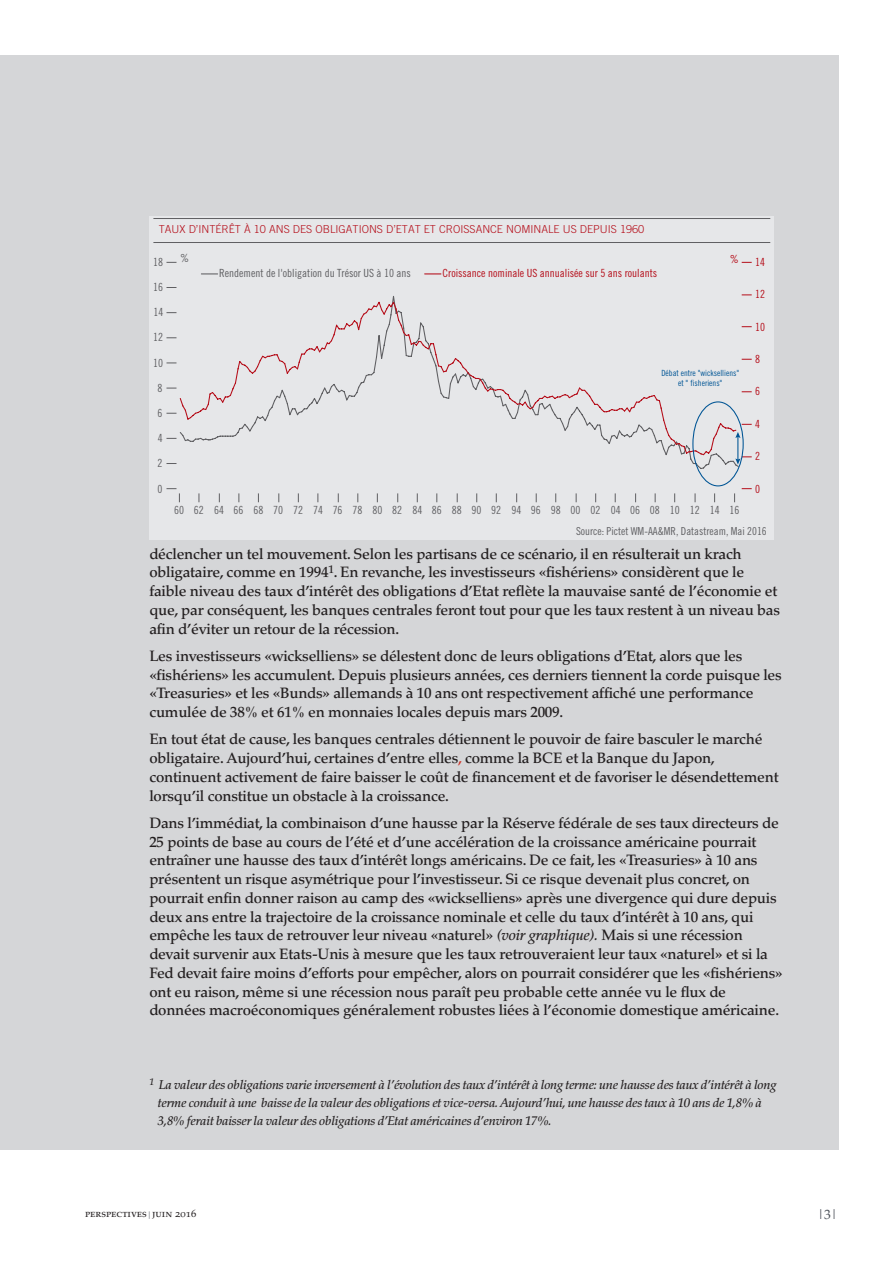
<style>
.page{position:relative;width:893px;height:1263px;background:#fff}
.page>*{position:absolute;margin:0;border:0;box-sizing:border-box;transform-origin:0 0}
.t1{font:500 15px/18.8px "Palatino";letter-spacing:-.015em;color:#231f20}
.t2{font:13.5px "Palatino Linotype";color:#4c5159}
.t3{font:italic 500 12.75px/18px "Palatino";letter-spacing:-.015em;color:#231f20}
.t4{font:11.25px "Trade Gothic Cond Eighteen";color:#5f5f62}
.t5{font:11.25px "Trade Gothic LT Std Cn 18";color:#b50e1a}
.t6{font:11.25px "Trade Gothic Cond Eighteen";color:#b50e1a}
.t7{font:300 10.95px "Trade Gothic";color:#b50e1a}
.t8{font:10.95px "Trade Gothic LT Std Cn 18";color:#5f5f62}
.t9{font:10.5px "Palatino SC";color:#231f20}
.t10{font:8.55px/10.2px "Trade Gothic Cond Eighteen";color:#005595;text-align:center}
.s1{color:#cf3126}
.s2{font-style:italic}
.s3{font-family:"Palatino";font-size:7.5px;color:#4c5159}
</style>
<div class="page">
<div style="left:0;top:56px;width:838px;height:1094px;background:#d5d6d8"></div>
<div style="left:149px;top:216px;width:624px;height:324px;background:#e6e7e9"></div>
<hr style="left:153px;top:242px;width:617px;height:1px;background:#5f5f62">
<hr style="left:153px;top:218px;width:617px;height:1px;background:#5f5f62">
<svg style="left:166px;top:488px;width:14px;height:14px"></svg>
<svg style="left:179px;top:301px;width:558px;height:155px"></svg>
<svg style="left:201px;top:273px;width:17px;height:1px"></svg>
<svg style="left:425px;top:273px;width:16px;height:1px"></svg>
<div style="left:692px;top:401px;width:52px;height:85px;border:1px solid #005595;border-radius:50%"></div>
<svg style="left:735px;top:432px;width:17px;height:32px"></svg>
<p class="t7" style="left:159px;top:225px;width:487px">TAUX D’INTÉRÊT À 10 ANS DES OBLIGATIONS D’ETAT ET CROISSANCE NOMINALE US DEPUIS 1960</p>
<p class="t4" style="left:153px;top:258px;width:11px">18</p>
<p class="t4" style="left:153px;top:283px;width:11px">16</p>
<p class="t4" style="left:153px;top:308px;width:11px">14</p>
<p class="t4" style="left:153px;top:333px;width:11px">12</p>
<p class="t4" style="left:153px;top:358px;width:11px">10</p>
<p class="t4" style="left:157px;top:384px;width:6px">8</p>
<p class="t4" style="left:157px;top:409px;width:6px">6</p>
<p class="t4" style="left:158px;top:434px;width:6px">4</p>
<p class="t4" style="left:157px;top:459px;width:6px">2</p>
<p class="t4" style="left:157px;top:484px;width:6px">0</p>
<p class="t4" style="left:180px;top:254px;width:10px">%</p>
<p class="t6" style="left:730px;top:255px;width:10px">%</p>
<p class="t4" style="left:219px;top:269px;width:193px">Rendement de l'obligation du Trésor US à 10 ans</p>
<p class="t5" style="left:443px;top:269px;width:216px">Croissance nominale US annualisée sur 5 ans roulants</p>
<p class="t10" style="left:661px;top:368px;width:79px">Débat entre "wickselliens" et " fisheriens"</p>
<p class="t4" style="left:174px;top:506px;width:567px">60 62 64 66 68 70 72 74 76 78 80 82 84 86 88 90 92 94 96 98 00 02 04 06 08 10 12 14 16</p>
<p class="t6" style="left:755px;top:258px;width:11px">14</p>
<p class="t6" style="left:755px;top:290px;width:11px">12</p>
<p class="t6" style="left:755px;top:322px;width:11px">10</p>
<p class="t6" style="left:755px;top:355px;width:6px">8</p>
<p class="t6" style="left:755px;top:387px;width:6px">6</p>
<p class="t6" style="left:755px;top:420px;width:6px">4</p>
<p class="t6" style="left:755px;top:452px;width:6px">2</p>
<p class="t6" style="left:755px;top:484px;width:6px">0</p>
<p class="t8" style="left:576px;top:527px;width:192px">Source: Pictet WM-AA&amp;MR, Datastream, Mai 2016</p>
<p class="t1" style="left:149px;top:546px;width:632px">déclencher un tel mouvement. Selon les partisans de ce scénario, il en résulterait un krach obligataire, comme en 1994<sup>1</sup>. En revanche, les investisseurs «fishériens» considèrent que le faible niveau des taux d’intérêt des obligations d’Etat reflète la mauvaise santé de l’économie et que, par conséquent, les banques centrales feront tout pour que les taux restent à un niveau bas afin d’éviter un retour de la récession.</p>
<p class="t1" style="left:149px;top:648px;width:634px">Les investisseurs «wickselliens» se délestent donc de leurs obligations d’Etat, alors que les «fishériens» les accumulent. Depuis plusieurs années, ces derniers tiennent la corde puisque les «Treasuries» et les «Bunds» allemands à 10 ans ont respectivement affiché une performance cumulée de 38% et 61% en monnaies locales depuis mars 2009.</p>
<p class="t1" style="left:149px;top:731px;width:631px">En tout état de cause, les banques centrales détiennent le pouvoir de faire basculer le marché obligataire. Aujourd’hui, certaines d’entre elles<span class="s1">,</span> comme la BCE et la Banque du Japon, continuent activement de faire baisser le coût de financement et de favoriser le désendettement lorsqu’il constitue un obstacle à la croissance.</p>
<p class="t1" style="left:149px;top:815px;width:635px">Dans l’immédiat, la combinaison d’une hausse par la Réserve fédérale de ses taux directeurs de 25 points de base au cours de l’été et d’une accélération de la croissance américaine pourrait entraîner une hausse des taux d’intérêt longs américains. De ce fait, les «Treasuries» à 10 ans présentent un risque asymétrique pour l’investisseur. Si ce risque devenait plus concret, on pourrait enfin donner raison au camp des «wickselliens» après une divergence qui dure depuis deux ans entre la trajectoire de la croissance nominale et celle du taux d’intérêt à 10 ans, qui empêche les taux de retrouver leur niveau «naturel» <span class="s2">(voir graphique).</span> Mais si une récession devait survenir aux Etats-Unis à mesure que les taux retrouveraient leur taux «naturel» et si la Fed devait faire moins d’efforts pour empêcher, alors on pourrait considérer que les «fishériens» ont eu raison, même si une récession nous paraît peu probable cette année vu le flux de données macroéconomiques généralement robustes liées à l’économie domestique américaine.</p>
<p class="t3" style="left:158px;top:1077px;width:620px;text-indent:-9px"><sup>1</sup> La valeur des obligations varie inversement à l’évolution des taux d’intérêt à long terme: une hausse des taux d’intérêt à long terme conduit à une baisse de la valeur des obligations et vice-versa.Aujourd’hui,une hausse des taux à 10 ans de 1,8% à<br>3,8% ferait baisser la valeur des obligations d’Etat américaines d’environ 17%.</p>
<p class="t9" style="left:85px;top:1209px;width:113px">perspectives<span class="s3">|</span>juin 2016</p>
<p class="t2" style="left:817px;top:1206px;width:22px">|3|</p>
</div>
